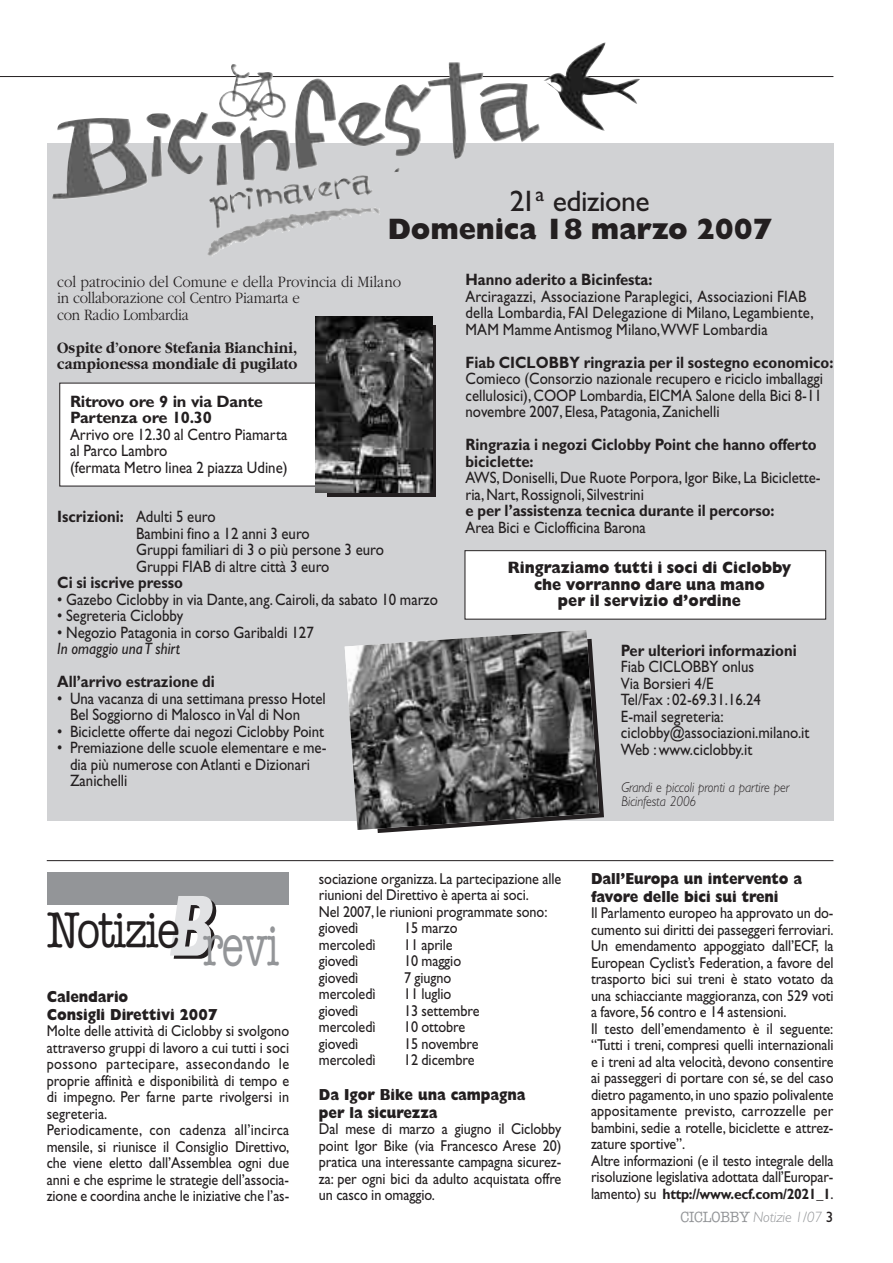
<style>
.page{position:relative;width:893px;height:1263px;background:#fff}
.page>*{position:absolute;margin:0;border:0;box-sizing:border-box;transform-origin:0 0}
.t1{font:500 50.55px "American Typewriter";letter-spacing:-.045em;color:#231f20;scale:.83 1}
.t2{font:800 29.7px/28.2px "Gill Sans";letter-spacing:-.005em;color:#231f20;text-align:center;scale:.95 1}
.t3{font:16.5px/16.5px "Gill Sans";color:#231f20;scale:.9 1}
.t4{font:700 16.5px/16.5px "Gill Sans";color:#231f20;scale:.9 1}
.t5{font:300 16.5px/16.5px "Garamond";letter-spacing:-.015em;color:#231f20;scale:.9 1}
.t6{font:800 16.5px/16.5px "Gill Sans";color:#231f20;text-align:center;scale:.9 1}
.t7{font:700 16.5px/16.5px "Garamond";color:#231f20;scale:.9 1}
.t8{font:700 16.5px/16.5px "Gill Sans";color:#231f20}
.t9{font:italic 16.5px "Gill Sans";color:#231f20;scale:.9 1}
.t10{font:800 16.05px/18px "Gill Sans";letter-spacing:-.005em;color:#231f20;scale:.87 1}
.t11{font:15.75px/16.5px "Gill Sans";letter-spacing:-.005em;color:#231f20;scale:.9 1}
.t12{font:700 15px "Gill Sans";letter-spacing:-.02em;color:#231f20;scale:.93 1}
.t13{font:italic 300 15px "Gill Sans";letter-spacing:-.01em;color:#939598}
.t14{font:italic 300 14.25px/14.2px "Gill Sans";letter-spacing:-.005em;color:#231f20;scale:.9 1}
.s1{font-weight:400}
.s2{font-weight:700}
.s3{font-family:"Gill Sans";font-weight:800;font-size:87.45px;color:#e1e2e4}
.s4{font-size:57.3px;color:#939598}
.s5{font-weight:400;font-size:15.75px}
.s6{font-family:"American Typewriter";font-weight:500;font-style:normal}
.s7{font-weight:400;font-style:normal;color:#231f20}
</style>
<div class="page">
<div style="left:47px;top:143px;width:786px;height:678px;background:#d1d2d4"></div>
<hr style="left:0;top:76px;width:833px;height:1px;background:#231f20">
<img style="left:52px;top:42px;width:588px;height:157px">
<img style="left:207px;top:175px;width:173px;height:80px">
<div style="left:465px;top:551px;width:361px;height:68px;background:#fff"></div>
<div style="left:465px;top:550px;width:361px;height:69px;border:1px solid #231f20"></div>
<div style="left:48px;top:872px;width:241px;height:33px;background:#939598"></div>
<div style="left:60px;top:383px;width:360px;height:103px;background:#fff"></div>
<div style="left:327px;top:325px;width:109px;height:172px;background:linear-gradient(to right,#231f20,#231f20)"></div>
<img style="left:315px;top:316px;width:117px;height:176px">
<svg style="left:377px;top:746px;width:227px;height:87px"></svg>
<img style="left:345px;top:630px;width:254px;height:200px">
<hr style="left:47px;top:860px;width:786px;height:1px;background:#231f20">
<h2 class="t2" style="left:388px;top:190px;width:406px"><span class="s1">21</span><sup>a</sup> <span class="s1">edizione<br></span>Domenica 18 marzo 2007</h2>
<p class="t5" style="left:57px;top:273px;width:383px">col patrocinio del Comune e della Provincia di Milano in collaborazione col Centro Piamarta e<br>con Radio Lombardia</p>
<p class="t7" style="left:57px;top:339px;width:268px">Ospite d’onore Stefania Bianchini, campionessa mondiale di pugilato</p>
<p class="t8" style="left:70px;top:394px;width:194px">Ritrovo ore 9 in via Dante<br>Partenza ore 10.30</p>
<p class="t3" style="left:70px;top:427px;width:243px">Arrivo ore 12.30 al Centro Piamarta al Parco Lambro<br>(fermata Metro linea 2 piazza Udine)</p>
<p class="t3" style="left:136px;top:510px;width:277px;text-indent:-79px"><span class="s2">Iscrizioni:</span> Adulti 5 euro<br>Bambini fino a 12 anni 3 euro<br>Gruppi familiari di 3 o più persone 3 euro<br>Gruppi FIAB di altre città 3 euro</p>
<p class="t4" style="left:57px;top:576px;width:141px">Ci si iscrive presso</p>
<p class="t3" style="left:57px;top:592px;width:424px">• Gazebo Ciclobby in via Dante, ang. Cairoli, da sabato 10 marzo</p>
<p class="t3" style="left:57px;top:609px;width:141px">• Segreteria Ciclobby</p>
<p class="t3" style="left:57px;top:625px;width:287px">• Negozio Patagonia in corso Garibaldi 127</p>
<p class="t9" style="left:57px;top:642px;width:138px">In omaggio una T shirt</p>
<p class="t4" style="left:57px;top:675px;width:176px">All’arrivo estrazione di</p>
<p class="t3" style="left:70px;top:691px;width:286px;text-indent:-13px">• Una vacanza di una settimana presso Hotel<br>Bel Soggiorno di Malosco in Val di Non</p>
<p class="t3" style="left:57px;top:724px;width:298px">• Biciclette offerte dai negozi Ciclobby Point</p>
<p class="t3" style="left:70px;top:741px;width:287px;text-indent:-13px">• Premiazione delle scuole elementare e me&shy;dia più numerose con Atlanti e Dizionari<br>Zanichelli</p>
<p class="t4" style="left:465px;top:273px;width:209px">Hanno aderito a Bicinfesta:</p>
<p class="t3" style="left:465px;top:290px;width:388px">Arciragazzi, Associazione Paraplegici, Associazioni FIAB della Lombardia, FAI Delegazione di Milano, Legambiente,<br>MAM Mamme Antismog Milano,WWF Lombardia</p>
<p class="t4" style="left:465px;top:355px;width:410px">Fiab CICLOBBY ringrazia per il sostegno economico:</p>
<p class="t3" style="left:465px;top:372px;width:399px;text-align:justify">Comieco (Consorzio nazionale recupero e riciclo imballaggi cellulosici), COOP Lombardia, EICMA Salone della Bici 8-11 novembre 2007, Elesa, Patagonia, Zanichelli</p>
<p class="t4" style="left:465px;top:438px;width:392px">Ringrazia i negozi Ciclobby Point che hanno offerto biciclette:</p>
<p class="t3" style="left:465px;top:471px;width:396px">AWS, Doniselli, Due Ruote Porpora, Igor Bike, La Biciclette&shy;ria, Nart, Rossignoli, Silvestrini</p>
<p class="t4" style="left:465px;top:504px;width:345px">e per l’assistenza tecnica durante il percorso:</p>
<p class="t3" style="left:465px;top:521px;width:202px">Area Bici e Ciclofficina Barona</p>
<p class="t6" style="left:508px;top:561px;width:316px">Ringraziamo tutti i soci di Ciclobby che vorranno dare una mano<br>per il servizio d’ordine</p>
<p class="t4" style="left:621px;top:643px;width:197px">Per ulteriori informazioni</p>
<p class="t3" style="left:621px;top:660px;width:211px">Fiab CICLOBBY onlus<br>Via Borsieri 4/E<br>Tel/Fax : 02-69.31.16.24<br>E-mail segreteria: ciclobby@associazioni.milano.it<br>Web : www.ciclobby.it</p>
<p class="t14" style="left:621px;top:781px;width:188px">Grandi e piccoli pronti a partire per<br>Bicinfesta 2006</p>
<h1 class="t1" style="left:47px;top:913px;width:282px">Notizie<span class="s3">B</span><span class="s4">revi</span></h1>
<p class="t10" style="left:47px;top:989px;width:197px">Calendario<br>Consigli Direttivi 2007</p>
<p class="t11" style="left:47px;top:1024px;width:271px">Molte delle attività di Ciclobby si svolgono attraverso gruppi di lavoro a cui tutti i soci possono partecipare, assecondando le proprie affinità e disponibilità di tempo e di impegno. Per farne parte rivolgersi in segreteria.<br>Periodicamente, con cadenza all’incirca mensile, si riunisce il Consiglio Direttivo, che viene eletto dall’Assemblea ogni due anni e che esprime le strategie dell’associa&shy;zione e coordina anche le iniziative che l’as-</p>
<p class="t11" style="left:319px;top:872px;width:271px">sociazione organizza. La partecipazione alle riunioni del Direttivo è aperta ai soci.<br>Nel 2007, le riunioni programmate sono: giovedì</p>
<p class="t11" style="left:404px;top:921px;width:61px">15 marzo</p>
<p class="t11" style="left:319px;top:938px;width:64px">mercoledì</p>
<p class="t11" style="left:404px;top:938px;width:56px">11 aprile</p>
<p class="t11" style="left:319px;top:954px;width:45px">giovedì</p>
<p class="t11" style="left:404px;top:954px;width:65px">10 maggio</p>
<p class="t11" style="left:319px;top:971px;width:45px">giovedì</p>
<p class="t11" style="left:404px;top:971px;width:54px">7 giugno</p>
<p class="t11" style="left:319px;top:987px;width:64px">mercoledì</p>
<p class="t11" style="left:404px;top:987px;width:54px">11 luglio</p>
<p class="t11" style="left:319px;top:1004px;width:45px">giovedì</p>
<p class="t11" style="left:404px;top:1004px;width:85px">13 settembre</p>
<p class="t11" style="left:319px;top:1020px;width:64px">mercoledì</p>
<p class="t11" style="left:404px;top:1020px;width:70px">10 ottobre</p>
<p class="t11" style="left:319px;top:1037px;width:45px">giovedì</p>
<p class="t11" style="left:404px;top:1037px;width:84px">15 novembre</p>
<p class="t11" style="left:319px;top:1053px;width:64px">mercoledì</p>
<p class="t11" style="left:404px;top:1053px;width:80px">12 dicembre</p>
<p class="t10" style="left:319px;top:1087px;width:239px">Da Igor Bike una campagna per la sicurezza</p>
<p class="t11" style="left:319px;top:1122px;width:271px;text-align:justify">Dal mese di marzo a giugno il Ciclobby point Igor Bike (via Francesco Arese 20) pratica una interessante campagna sicurez&shy;za: per ogni bici da adulto acquistata offre un casco in omaggio.</p>
<p class="t10" style="left:591px;top:871px;width:244px">Dall’Europa un intervento a favore delle bici sui treni</p>
<p class="t11" style="left:591px;top:906px;width:271px">Il Parlamento europeo ha approvato un do&shy;cumento sui diritti dei passeggeri ferroviari.<br>Un emendamento appoggiato dall’ECF, la European Cyclist’s Federation, a favore del trasporto bici sui treni è stato votato da una schiacciante maggioranza, con 529 voti a favore, 56 contro e 14 astensioni.<br>Il testo dell’emendamento è il seguente: “Tutti i treni, compresi quelli internazionali e i treni ad alta velocità, devono consentire ai passeggeri di portare con sé, se del caso dietro pagamento,in uno spazio polivalente appositamente previsto, carrozzelle per bambini, sedie a rotelle, biciclette e attrez&shy;zature sportive”.<br>Altre informazioni (e il testo integrale della risoluzione legislativa adottata dall’Europar-</p>
<p class="t12" style="left:591px;top:1188px;width:262px"><span class="s5">lamento) su</span> http://www.ecf.com/2021_1<span class="s5">.</span></p>
<p class="t13" style="left:680px;top:1211px;width:154px"><span class="s6">CICLOBBY</span> Notizie 1/07 <span class="s7">3</span></p>
</div>
